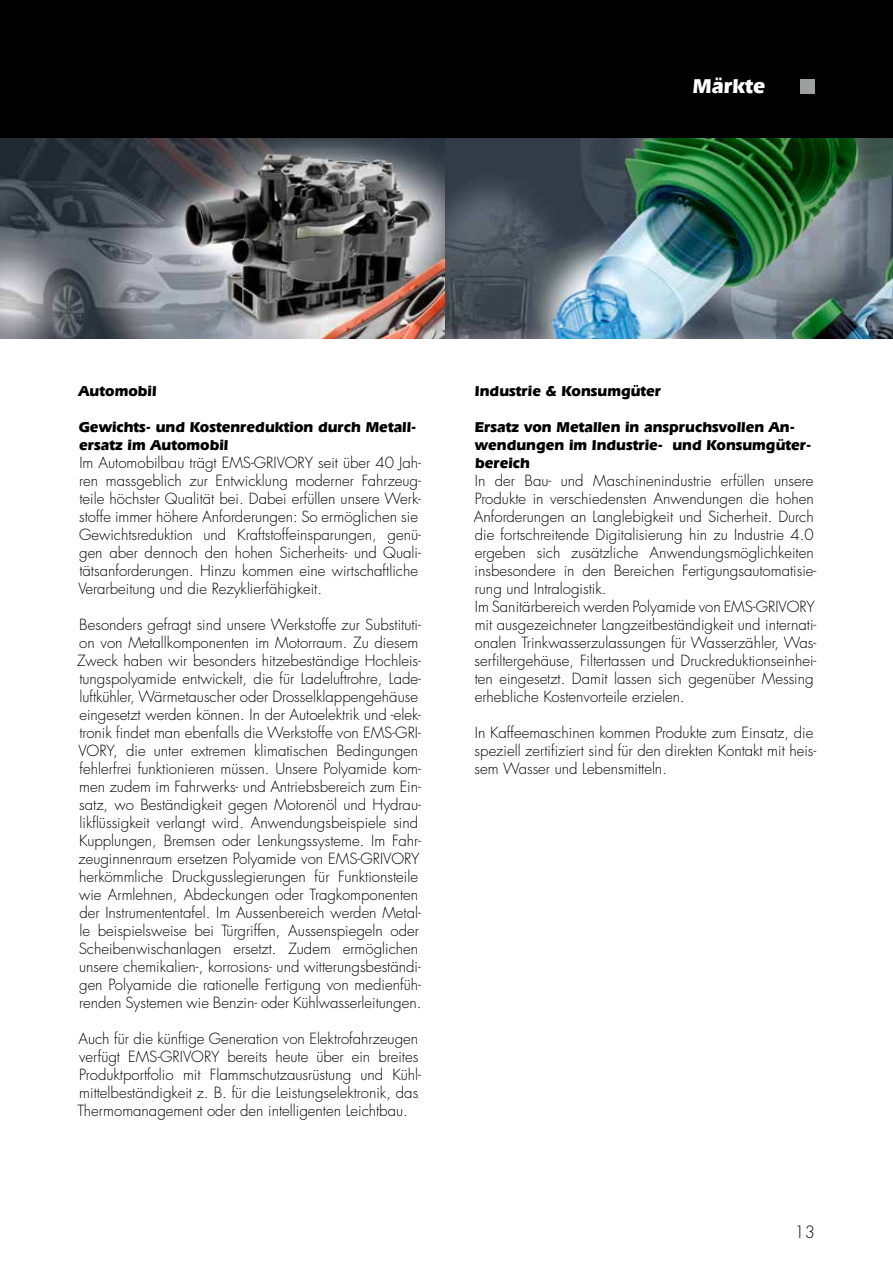
<style>
.page{position:relative;width:893px;height:1263px;background:#fff}
.page>*{position:absolute;margin:0;border:0;box-sizing:border-box;transform-origin:0 0}
.t1{font:700 21px "Eras IT Cby BT";color:#fff}
.t2{font:300 16.5px "Futura LT Pro";color:#000}
.t3{font:300 15px/18px "Futura LT Pro";color:#000}
.t4{font:700 15px/18px "Eras IT Cby BT";color:#000}
</style>
<div class="page">
<div style="left:0;top:0;width:893px;height:138px;background:#000"></div>
<img style="left:0;top:138px;width:893px;height:200px">
<div style="left:800px;top:80px;width:14px;height:14px;background:#9d9e9e"></div>
<h1 class="t1" style="left:693px;top:73px;width:74px">Märkte</h1>
<p class="t4" style="left:79px;top:382px;width:79px">Automobil</p>
<p class="t4" style="left:79px;top:418px;width:339px">Gewichts- und Kostenreduktion durch Metall&shy;ersatz im Automobil</p>
<p class="t3" style="left:78px;top:454px;width:344px">Im Automobilbau trägt EMS-GRIVORY seit über 40 Jah&shy;ren massgeblich zur Entwicklung moderner Fahrzeug&shy;teile höchster Qualität bei. Dabei erfüllen unsere Werk&shy;stoffe immer höhere Anforderungen: So ermöglichen sie Gewichtsreduktion und Kraftstoffeinsparungen, genü&shy;gen aber dennoch den hohen Sicherheits- und Quali&shy;tätsanforderungen. Hinzu kommen eine wirtschaftliche Verarbeitung und die Rezyklierfähigkeit.</p>
<p class="t3" style="left:77px;top:616px;width:346px">Besonders gefragt sind unsere Werkstoffe zur Substituti&shy;on von Metallkomponenten im Motorraum. Zu diesem Zweck haben wir besonders hitzebeständige Hochleis&shy;tungspolyamide entwickelt, die für Ladeluftrohre, Lade&shy;luftkühler, Wärmetauscher oder Drosselklappengehäuse eingesetzt werden können. In der Autoelektrik und -elek&shy;tronik findet man ebenfalls die Werkstoffe von EMS-GRI-VORY, die unter extremen klimatischen Bedingungen fehlerfrei funktionieren müssen. Unsere Polyamide kom&shy;men zudem im Fahrwerks- und Antriebsbereich zum Ein&shy;satz, wo Beständigkeit gegen Motorenöl und Hydrau&shy;likflüssigkeit verlangt wird. Anwendungsbeispiele sind Kupplungen, Bremsen oder Lenkungssysteme. Im Fahr&shy;zeuginnenraum ersetzen Polyamide von EMS-GRIVORY herkömmliche Druckgusslegierungen für Funktionsteile wie Armlehnen, Abdeckungen oder Tragkomponenten der Instrumententafel. Im Aussenbereich werden Metal&shy;le beispielsweise bei Türgriffen, Aussenspiegeln oder Scheibenwischanlagen ersetzt. Zudem ermöglichen unsere chemikalien-, korrosions- und witterungsbeständi&shy;gen Polyamide die rationelle Fertigung von medienfüh&shy;renden Systemen wie Benzin- oder Kühlwasserleitungen.</p>
<p class="t3" style="left:77px;top:1030px;width:345px">Auch für die künftige Generation von Elektrofahrzeugen verfügt EMS-GRIVORY bereits heute über ein breites Produktportfolio mit Flammschutzausrüstung und Kühl&shy;mittelbeständigkeit z. B. für die Leistungselektronik, das Thermomanagement oder den intelligenten Leichtbau.</p>
<p class="t4" style="left:475px;top:382px;width:188px">Industrie &amp; Konsumgüter</p>
<p class="t4" style="left:475px;top:418px;width:338px">Ersatz von Metallen in anspruchsvollen An&shy;wendungen im Industrie- und Konsumgüter&shy;bereich</p>
<p class="t3" style="left:474px;top:472px;width:344px">In der Bau- und Maschinenindustrie erfüllen unsere Produkte in verschiedensten Anwendungen die hohen Anforderungen an Langlebigkeit und Sicherheit. Durch die fortschreitende Digitalisierung hin zu Industrie 4.0 ergeben sich zusätzliche Anwendungsmöglichkeiten insbesondere in den Bereichen Fertigungsautomatisie&shy;rung und Intralogistik.<br>Im Sanitärbereich werden Polyamide von EMS-GRIVORY mit ausgezeichneter Langzeitbeständigkeit und internati&shy;onalen Trinkwasserzulassungen für Wasserzähler, Was&shy;serfiltergehäuse, Filtertassen und Druckreduktionseinhei&shy;ten eingesetzt. Damit lassen sich gegenüber Messing erhebliche Kostenvorteile erzielen.</p>
<p class="t3" style="left:475px;top:724px;width:343px">In Kaffeemaschinen kommen Produkte zum Einsatz, die speziell zertifiziert sind für den direkten Kontakt mit heis&shy;sem Wasser und Lebensmitteln.</p>
<p class="t2" style="left:794px;top:1221px;width:22px">13</p>
</div>
